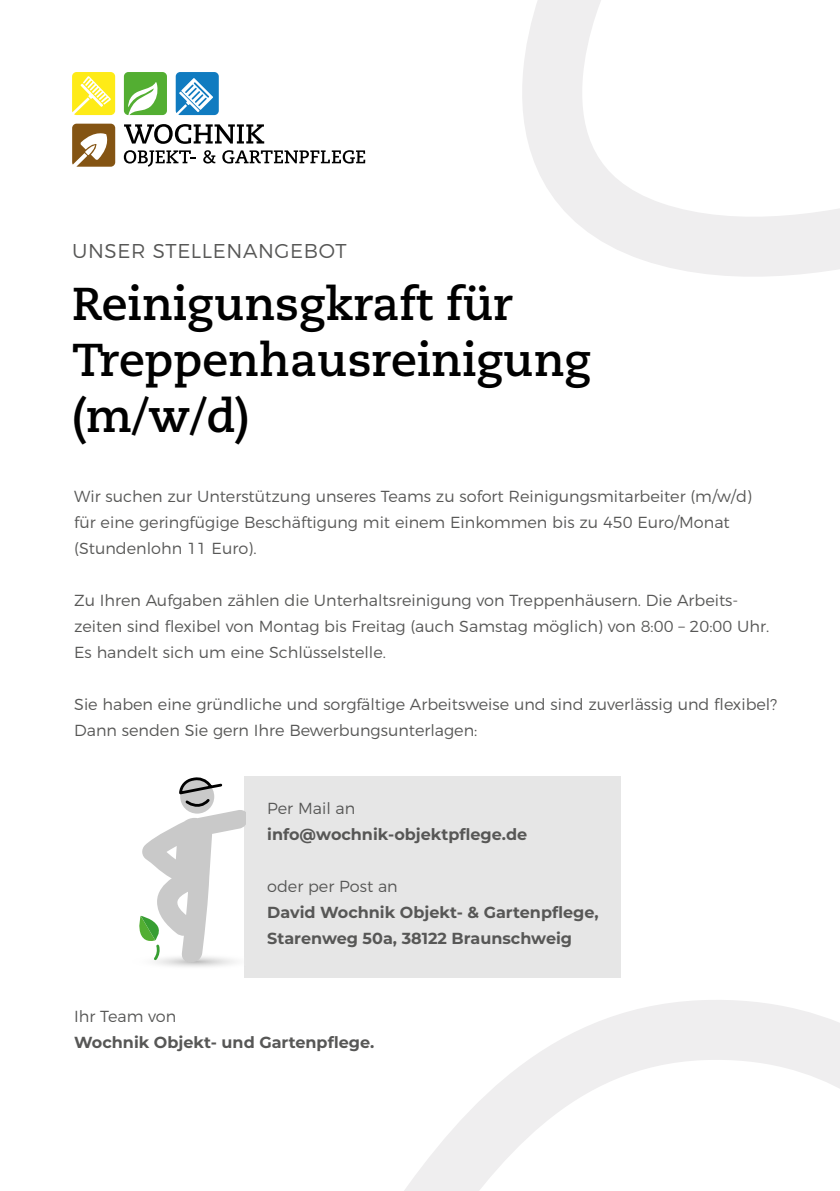
<style>
.page{position:relative;width:840px;height:1191px;background:#fff}
.page>*{position:absolute;margin:0;border:0;box-sizing:border-box;transform-origin:0 0}
.t1{font:700 46px/56px "Caecilia LT Std";color:#000}
.t2{font:300 20px "Montserrat";letter-spacing:.03em;color:#575756}
.t3{font:300 16px/26px "Montserrat";color:#575756}
.t4{font:700 16px/26px "Montserrat";color:#575756}
</style>
<div class="page">
<div style="left:244px;top:776px;width:376px;height:201px;background:#e6e6e6"></div>
<svg style="left:139px;top:777px;width:106px;height:180px"></svg>
<svg style="left:124px;top:150px;width:71px;height:17px"></svg>
<svg style="left:203px;top:150px;width:12px;height:13px"></svg>
<svg style="left:222px;top:150px;width:143px;height:13px"></svg>
<svg style="left:124px;top:124px;width:140px;height:20px"></svg>
<svg style="left:72px;top:72px;width:43px;height:43px;background:#feee42"></svg>
<svg style="left:124px;top:72px;width:43px;height:43px"></svg>
<svg style="left:176px;top:72px;width:43px;height:43px"></svg>
<svg style="left:72px;top:124px;width:43px;height:43px"></svg>
<svg style="left:154px;top:957px;width:685px;height:234px"></svg>
<svg style="left:522px;top:0;width:317px;height:277px"></svg>
<p class="t2" style="left:72px;top:235px;width:276px">UNSER STELLENANGEBOT</p>
<h1 class="t1" style="left:72px;top:277px;width:520px">Reinigunsgkraft für<br>Treppenhausreinigung (m/w/d)</h1>
<p class="t3" style="left:74px;top:482px;width:678px">Wir suchen zur Unterstützung unseres Teams zu sofort Reinigungsmitarbeiter (m/w/d) für eine geringfügige Beschäftigung mit einem Einkommen bis zu 450 Euro/Monat (Stundenlohn 11 Euro).</p>
<p class="t3" style="left:74px;top:586px;width:696px">Zu Ihren Aufgaben zählen die Unterhaltsreinigung von Treppenhäusern. Die Arbeits&shy;zeiten sind flexibel von Montag bis Freitag (auch Samstag möglich) von 8:00 – 20:00 Uhr.<br>Es handelt sich um eine Schlüsselstelle.</p>
<p class="t3" style="left:74px;top:690px;width:704px">Sie haben eine gründliche und sorgfältige Arbeitsweise und sind zuverlässig und flexibel?<br>Dann senden Sie gern Ihre Bewerbungsunterlagen:</p>
<p class="t3" style="left:267px;top:794px;width:90px">Per Mail an</p>
<p class="t4" style="left:267px;top:820px;width:261px">info@wochnik-objektpflege.de</p>
<p class="t3" style="left:267px;top:872px;width:132px">oder per Post an</p>
<p class="t4" style="left:267px;top:898px;width:333px">David Wochnik Objekt- &amp; Gartenpflege,<br>Starenweg 50a, 38122 Braunschweig</p>
<p class="t3" style="left:74px;top:1002px;width:103px">Ihr Team von</p>
<p class="t4" style="left:74px;top:1028px;width:301px">Wochnik Objekt- und Gartenpflege.</p>
</div>
